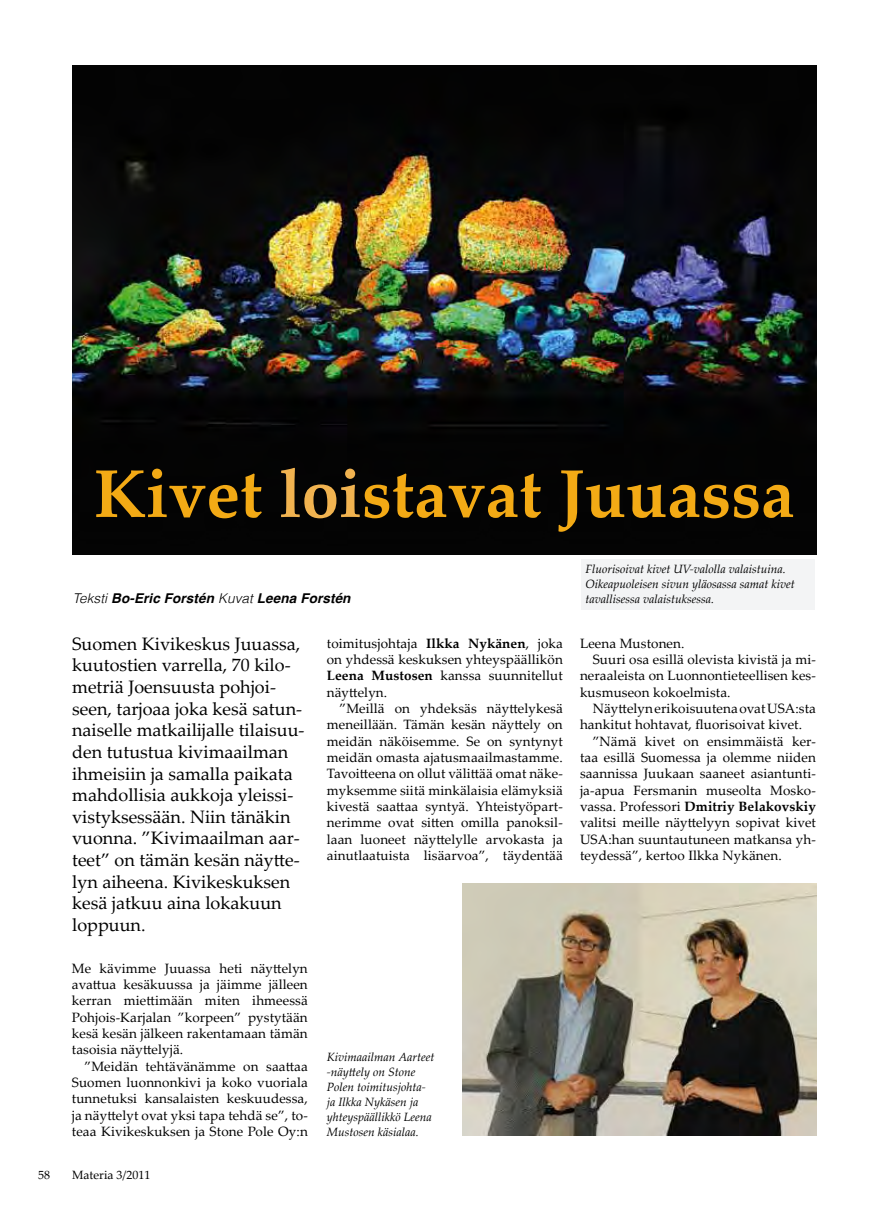
<style>
.page{position:relative;width:893px;height:1221px;background:#fff}
.page>*{position:absolute;margin:0;border:0;box-sizing:border-box;transform-origin:0 0}
.t1{font:700 67.5px "Palatino Linotype";color:#f3aa15}
.t2{font:18px/21.6px "Palatino Linotype";color:#000}
.t3{font:13.5px/16.4px "Palatino Linotype";letter-spacing:.005em;color:#000;text-align:justify}
.t4{font:italic 700 13.5px "Helvetica";letter-spacing:.01em;color:#000}
.t5{font:700 13.5px "Palatino Linotype";letter-spacing:.005em;color:#000}
.t6{font:italic 12px/15px "Palatino Linotype";color:#000}
.t7{font:12px "Palatino Linotype";color:#000}
.s1{color:#f1b350}
.s2{font-weight:300}
.s3{font-weight:700}
.s4{font-weight:400}
</style>
<div class="page">
<img style="left:462px;top:883px;width:355px;height:252px">
<img style="left:73px;top:66px;width:744px;height:488px">
<div style="left:581px;top:559px;width:234px;height:51px;background:#f3f4f5"></div>
<h1 class="t1" style="left:94px;top:446px;width:702px">Kivet <span class="s1">loi</span>stavat Juuassa</h1>
<p class="t4" style="left:73px;top:587px;width:279px"><span class="s2">Teksti</span> Bo-Eric Forstén <span class="s2">Kuvat</span> Leena Forstén</p>
<p class="t3" style="left:327px;top:634px;width:238px">toimitusjohtaja <span class="s3">Ilkka Nykänen</span>, joka on yhdessä keskuksen yhteyspäällikön <span class="s3">Leena Mustosen</span> kanssa suunnitellut näyttelyn.</p>
<p class="t3" style="left:327px;top:699px;width:238px;text-indent:13px">”Meillä on yhdeksäs näyttelykesä meneillään. Tämän kesän näyttely on meidän näköisemme. Se on syntynyt meidän omasta ajatusmaailmastamme.<br>Tavoitteena on ollut välittää omat näke&shy;myksemme siitä minkälaisia elämyksiä kivestä saattaa syntyä. Yhteistyöpart&shy;nerimme ovat sitten omilla panoksil&shy;laan luoneet näyttelylle arvokasta ja ainutlaatuista lisäarvoa”, täydentää</p>
<p class="t2" style="left:72px;top:632px;width:234px">Suomen Kivikeskus Juuassa, kuutostien varrella, 70 kilo&shy;metriä Joensuusta pohjoi&shy;seen, tarjoaa joka kesä satun&shy;naiselle matkailijalle tilaisuu&shy;den tutustua kivimaailman ihmeisiin ja samalla paikata mahdollisia aukkoja yleissi&shy;vistyksessään. Niin tänäkin vuonna. ”Kivimaailman aar&shy;teet” on tämän kesän näytte&shy;lyn aiheena. Kivikeskuksen kesä jatkuu aina lokakuun loppuun.</p>
<p class="t3" style="left:72px;top:959px;width:237px">Me kävimme Juuassa heti näyttelyn avattua kesäkuussa ja jäimme jälleen kerran miettimään miten ihmeessä Pohjois-Karjalan ”korpeen” pystytään kesä kesän jälkeen rakentamaan tämän tasoisia näyttelyjä.</p>
<p class="t3" style="left:72px;top:1057px;width:238px;text-indent:13px">”Meidän tehtävänämme on saattaa Suomen luonnonkivi ja koko vuoriala tunnetuksi kansalaisten keskuudessa, ja näyttelyt ovat yksi tapa tehdä se”, to&shy;teaa Kivikeskuksen ja Stone Pole Oy:n</p>
<p class="t7" style="left:38px;top:1165px;width:14px">58</p>
<p class="t7" style="left:72px;top:1165px;width:80px">Materia 3/2011</p>
<p class="t6" style="left:327px;top:1048px;width:109px">Kivimaailman Aarteet -näyttely on Stone<br>Polen toimitusjohta&shy;ja Ilkka Nykäsen ja yhteyspäällikkö Leena<br>Mustosen käsialaa.</p>
<p class="t6" style="left:585px;top:560px;width:211px">Fluorisoivat kivet UV-valolla valaistuina.<br>Oikeapuoleisen sivun yläosassa samat kivet tavallisessa valaistuksessa.</p>
<p class="t3" style="left:580px;top:634px;width:106px">Leena Mustonen.</p>
<p class="t3" style="left:593px;top:650px;width:225px">Suuri osa esillä olevista kivistä ja mi-</p>
<p class="t3" style="left:580px;top:667px;width:238px">neraaleista on Luonnontieteellisen kes-</p>
<p class="t3" style="left:580px;top:683px;width:152px">kusmuseon kokoelmista.</p>
<p class="t3" style="left:593px;top:699px;width:225px">Näyttelyn erikoisuutena ovat USA:sta</p>
<p class="t3" style="left:580px;top:716px;width:224px">hankitut hohtavat, fluorisoivat kivet.</p>
<p class="t3" style="left:593px;top:732px;width:225px">”Nämä kivet on ensimmäistä ker-</p>
<p class="t3" style="left:580px;top:748px;width:237px">taa esillä Suomessa ja olemme niiden</p>
<p class="t3" style="left:580px;top:764px;width:238px">saannissa Juukaan saaneet asiantunti-</p>
<p class="t3" style="left:580px;top:781px;width:238px">ja-apua Fersmanin museolta Mosko-</p>
<p class="t5" style="left:580px;top:796px;width:237px"><span class="s4">vassa. Professori</span> Dmitriy Belakovskiy</p>
<p class="t3" style="left:580px;top:813px;width:237px">valitsi meille näyttelyyn sopivat kivet</p>
<p class="t3" style="left:580px;top:830px;width:238px">USA:han suuntautuneen matkansa yh-</p>
<p class="t3" style="left:580px;top:846px;width:203px">teydessä”, kertoo Ilkka Nykänen.</p>
</div>
